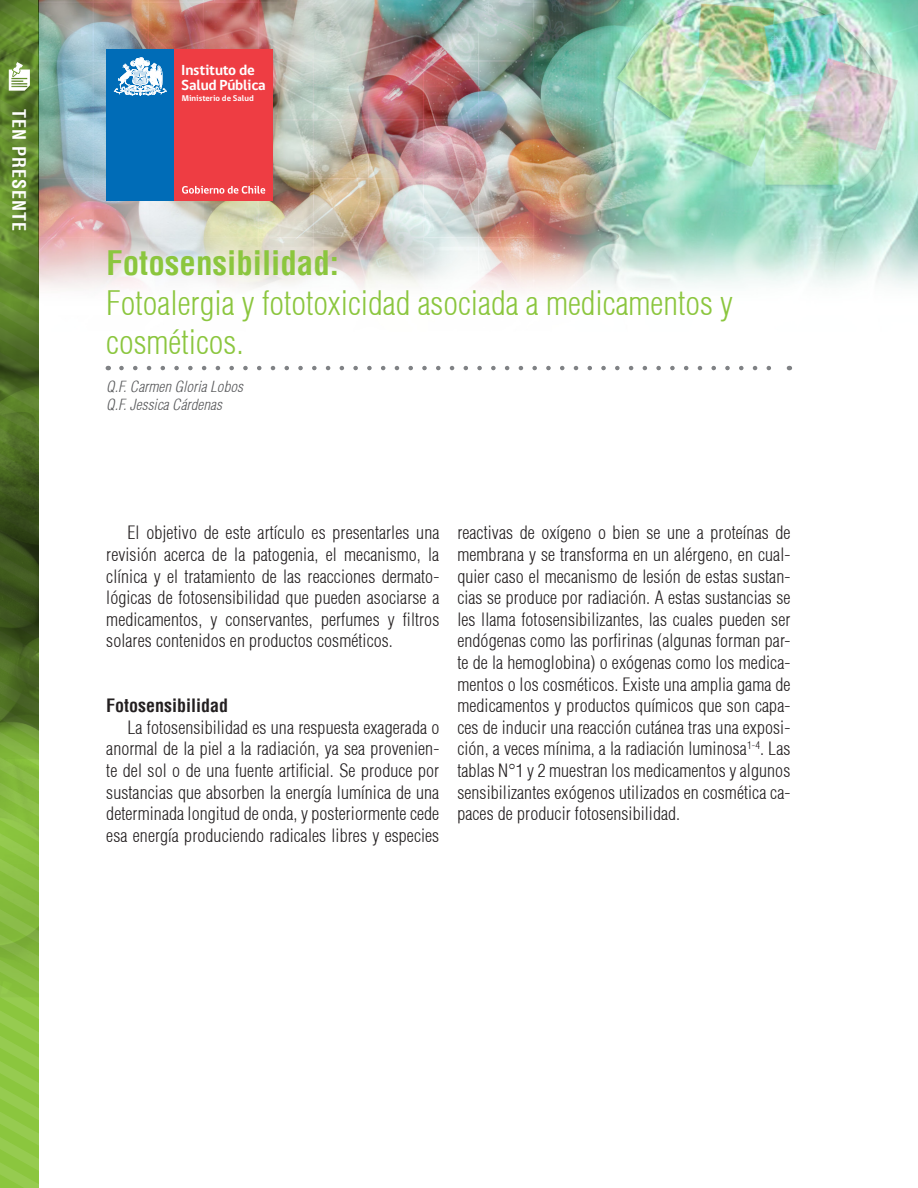
<style>
.page{position:relative;width:918px;height:1188px;background:#fff}
.page>*{position:absolute;margin:0;border:0;box-sizing:border-box;transform-origin:0 0}
.texto_normal{font:300 condensed 33px/39.6px "Helvetica";color:#8bc63e}
.texto_normal-2{font:700 condensed 33px "Helvetica";color:#8bc63e}
.texto_normal_01{font:300 condensed 18px/21.6px "Helvetica";letter-spacing:.005em;color:#231f20;text-align:justify}
.subtitulo_texto_norm{font:700 condensed 18px "Helvetica";color:#231f20}
.t1{font:700 condensed 18px "Helvetica";letter-spacing:.05em;color:#fff}
.graficos_B{font:italic 300 condensed 15px "Helvetica";letter-spacing:.005em;color:#57585a}
.t2{font:700 15px/14.4px "gob CL";letter-spacing:-.015em;color:#fff}
.t3{font:700 8.55px "gob CL";color:#fff}
</style>
<div class="page">
<svg style="left:0;top:0;width:39px;height:1188px;background:#689033"></svg>
<img style="left:39px;top:0;width:879px;height:291px">
<div style="left:106px;top:50px;width:68px;height:151px;background:#006cb7"></div>
<div style="left:174px;top:50px;width:99px;height:151px;background:#ee3d43"></div>
<svg style="left:114px;top:57px;width:53px;height:39px"></svg>
<svg style="left:182px;top:186px;width:83px;height:8px"></svg>
<svg style="left:121px;top:366px;width:650px;height:4px"></svg>
<p class="t1" style="left:30px;top:109px;width:123px;rotate:90deg">TEN PRESENTE</p>
<p class="t2" style="left:181px;top:63px;width:86px">Instituto de<br>Salud Pública</p>
<p class="t3" style="left:182px;top:92px;width:73px">Ministerio de Salud</p>
<p class="texto_normal-2" style="left:106px;top:242px;width:234px">Fotosensibilidad:</p>
<p class="texto_normal" style="left:106px;top:283px;width:628px">Fotoalergia y fototoxicidad asociada a medicamentos y cosméticos.</p>
<p class="graficos_B" style="left:106px;top:377px;width:138px">Q.F. Carmen Gloria Lobos</p>
<p class="graficos_B" style="left:106px;top:395px;width:117px">Q.F. Jessica Cárdenas</p>
<p class="texto_normal_01" style="left:106px;top:522px;width:335px;text-indent:21px">El objetivo de este artículo es presentarles una revisión acerca de la patogenia, el mecanismo, la clínica y el tratamiento de las reacciones dermato&shy;lógicas de fotosensibilidad que pueden asociarse a medicamentos, y conservantes, perfumes y filtros solares contenidos en productos cosméticos.</p>
<p class="subtitulo_texto_norm" style="left:106px;top:694px;width:124px">Fotosensibilidad</p>
<p class="texto_normal_01" style="left:106px;top:716px;width:335px;text-indent:21px">La fotosensibilidad es una respuesta exagerada o anormal de la piel a la radiación, ya sea provenien&shy;te del sol o de una fuente artificial. Se produce por sustancias que absorben la energía lumínica de una determinada longitud de onda, y posteriormente cede esa energía produciendo radicales libres y especies</p>
<p class="texto_normal_01" style="left:457px;top:522px;width:335px">reactivas de oxígeno o bien se une a proteínas de membrana y se transforma en un alérgeno, en cual&shy;quier caso el mecanismo de lesión de estas sustan&shy;cias se produce por radiación. A estas sustancias se les llama fotosensibilizantes, las cuales pueden ser endógenas como las porfirinas (algunas forman par&shy;te de la hemoglobina) o exógenas como los medica&shy;mentos o los cosméticos. Existe una amplia gama de medicamentos y productos químicos que son capa&shy;ces de inducir una reacción cutánea tras una exposi&shy;ción, a veces mínima, a la radiación luminosa<sup>1-4</sup>. Las tablas N°1 y 2 muestran los medicamentos y algunos sensibilizantes exógenos utilizados en cosmética ca&shy;paces de producir fotosensibilidad.</p>
</div>
